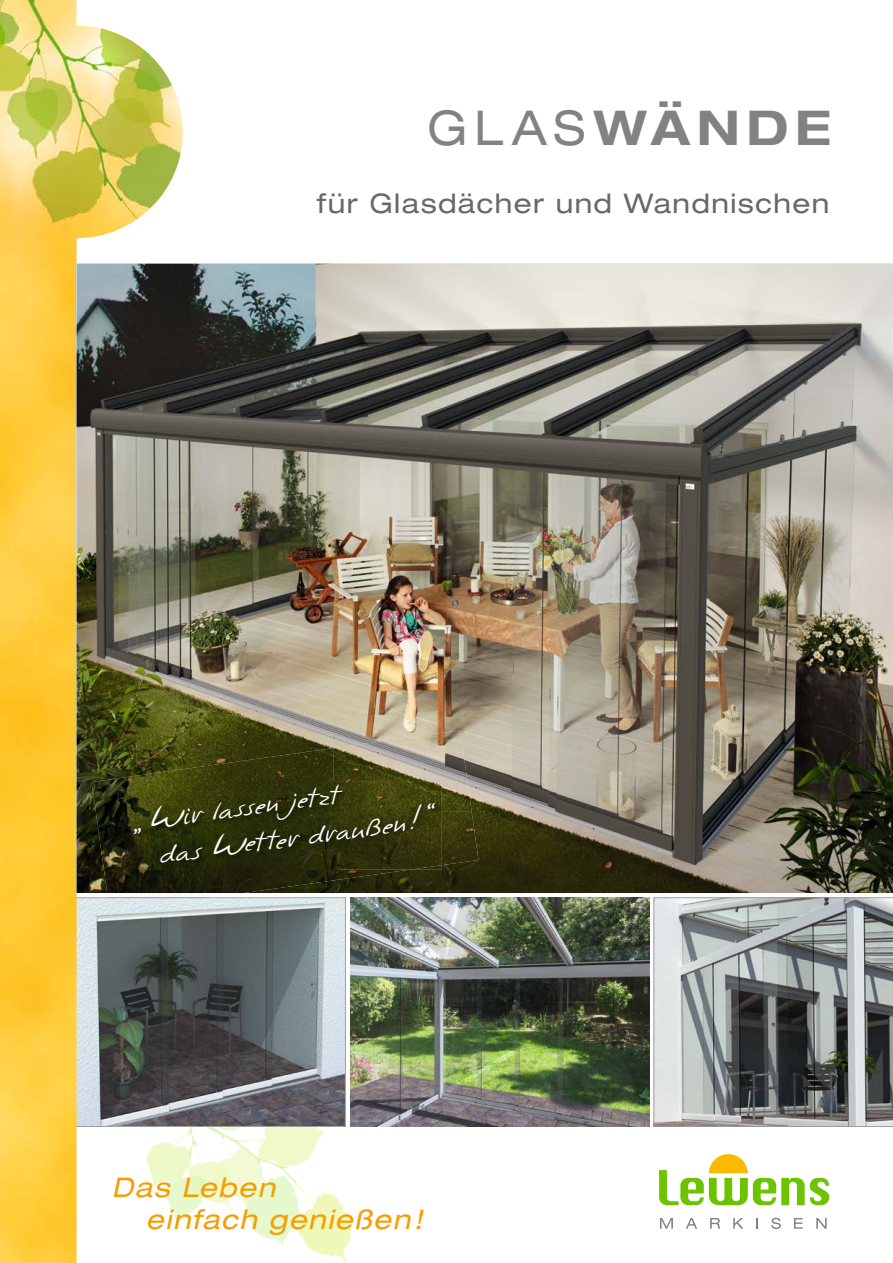
<style>
.page{position:relative;width:893px;height:1263px;background:#fff}
.page>*{position:absolute;margin:0;border:0;box-sizing:border-box;transform-origin:0 0}
.t1{font:700 expanded 48px "Helvetica Neue LT Pro";letter-spacing:.14em;color:#818281}
.t2{font:italic 27px/37.5px "Claude Handwriting";color:#fff;scale:1.25 1}
.t3{font:expanded 27px "Helvetica Neue LT Pro";letter-spacing:.05em;color:#686867}
.t4{font:italic expanded 27px/31.5px "Helvetica Neue LT Pro";letter-spacing:.055em;color:#f79d00}
.s1{font-weight:400}
</style>
<div class="page">
<svg style="left:183px;top:1127px;width:168px;height:136px"></svg>
<svg style="left:183px;top:897px;width:163px;height:230px;background:#71777b"></svg>
<img style="left:0;top:0;width:183px;height:1263px">
<img style="left:77px;top:264px;width:816px;height:629px">
<svg style="left:653px;top:897px;width:240px;height:230px;background:#8e9292"></svg>
<img style="left:350px;top:897px;width:299px;height:230px">
<svg style="left:660px;top:1218px;width:13px;height:11px"></svg>
<svg style="left:686px;top:1218px;width:11px;height:11px"></svg>
<svg style="left:710px;top:1218px;width:10px;height:11px"></svg>
<svg style="left:733px;top:1218px;width:10px;height:11px"></svg>
<svg style="left:756px;top:1218px;width:2px;height:11px"></svg>
<svg style="left:771px;top:1218px;width:10px;height:11px"></svg>
<svg style="left:794px;top:1218px;width:9px;height:11px"></svg>
<svg style="left:816px;top:1218px;width:11px;height:11px"></svg>
<svg style="left:659px;top:1154px;width:170px;height:51px"></svg>
<img style="left:107px;top:893px;width:91px;height:4px">
<img style="left:108px;top:898px;width:99px;height:14px">
<img style="left:108px;top:897px;width:105px;height:1px">
<img style="left:140px;top:748px;width:193px;height:34px">
<img style="left:333px;top:730px;width:139px;height:81px">
<img style="left:92px;top:775px;width:48px;height:118px">
<img style="left:442px;top:811px;width:36px;height:54px">
<img style="left:140px;top:870px;width:269px;height:23px">
<img style="left:132px;top:782px;width:310px;height:88px">
<h1 class="t1" style="left:427px;top:97px;width:406px"><span class="s1">GLAS</span>WÄNDE</h1>
<p class="t3" style="left:317px;top:187px;width:514px">für Glasdächer und Wandnischen</p>
<p class="t2" style="left:151px;top:802px;width:222px;text-indent:-21px;rotate:-8deg">„ Wir lassen jetzt<br>das Wetter draußen! “</p>
<p class="t4" style="left:146px;top:1173px;width:278px;text-indent:-34px">Das Leben<br>einfach genießen!</p>
</div>
